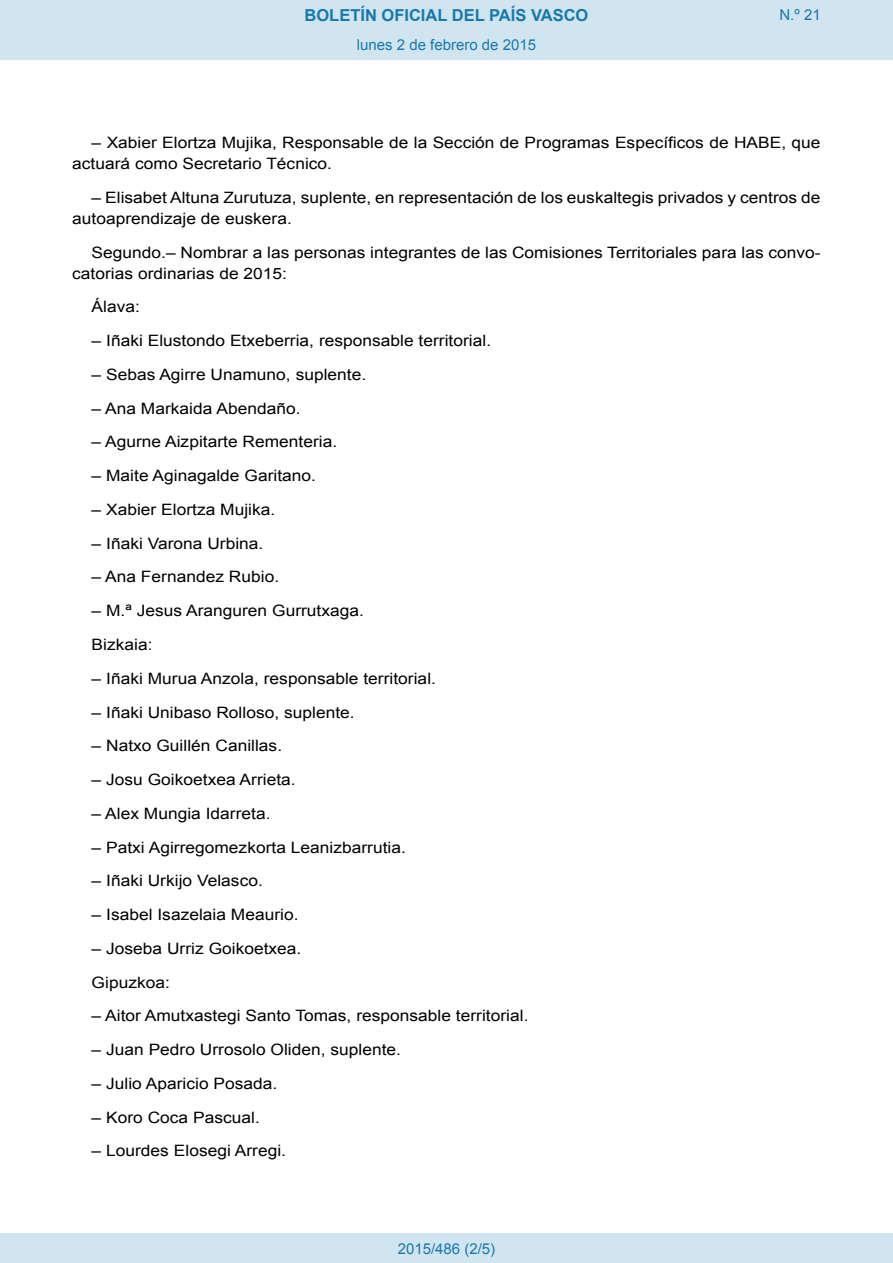
<style>
.page{position:relative;width:893px;height:1263px;background:#fff}
.page>*{position:absolute;margin:0;border:0;box-sizing:border-box;transform-origin:0 0}
.t1{font:700 16.5px "Arial";color:#1879ad}
.BOPVDetalle{font:15.6px/21px "Arial";color:#000;scale:1.11 1}
.Paginacion_Centro{font:15px "Arial";color:#1879ad}
</style>
<div class="page">
<div style="left:0;top:0;width:893px;height:60px;background:#d0e5f0"></div>
<div style="left:0;top:1233px;width:893px;height:30px;background:#d0e5f0"></div>
<p class="t1" style="left:305px;top:4px;width:285px">BOLETÍN OFICIAL DEL PAÍS VASCO</p>
<p class="Paginacion_Centro" style="left:357px;top:35px;width:181px">lunes 2 de febrero de 2015</p>
<p class="Paginacion_Centro" style="left:779px;top:5px;width:43px">N.º 21</p>
<p class="BOPVDetalle" style="left:72px;top:132px;width:676px;text-indent:19px">– Xabier Elortza Mujika, Responsable de la Sección de Programas Específicos de HABE, que actuará como Secretario Técnico.</p>
<p class="BOPVDetalle" style="left:72px;top:187px;width:675px;text-indent:19px">– Elisabet Altuna Zurutuza, suplente, en representación de los euskaltegis privados y centros de autoaprendizaje de euskera.</p>
<p class="BOPVDetalle" style="left:72px;top:242px;width:676px;text-indent:19px">Segundo.– Nombrar a las personas integrantes de las Comisiones Territoriales para las convo&shy;catorias ordinarias de 2015:</p>
<p class="BOPVDetalle" style="left:92px;top:297px;width:45px">Álava:</p>
<p class="BOPVDetalle" style="left:92px;top:330px;width:361px">– Iñaki Elustondo Etxeberria, responsable territorial.</p>
<p class="BOPVDetalle" style="left:92px;top:364px;width:249px">– Sebas Agirre Unamuno, suplente.</p>
<p class="BOPVDetalle" style="left:92px;top:398px;width:190px">– Ana Markaida Abendaño.</p>
<p class="BOPVDetalle" style="left:92px;top:432px;width:223px">– Agurne Aizpitarte Rementeria.</p>
<p class="BOPVDetalle" style="left:92px;top:465px;width:204px">– Maite Aginagalde Garitano.</p>
<p class="BOPVDetalle" style="left:92px;top:499px;width:167px">– Xabier Elortza Mujika.</p>
<p class="BOPVDetalle" style="left:92px;top:533px;width:156px">– Iñaki Varona Urbina.</p>
<p class="BOPVDetalle" style="left:92px;top:567px;width:170px">– Ana Fernandez Rubio.</p>
<p class="BOPVDetalle" style="left:92px;top:600px;width:247px">– M.ª Jesus Aranguren Gurrutxaga.</p>
<p class="BOPVDetalle" style="left:92px;top:634px;width:56px">Bizkaia:</p>
<p class="BOPVDetalle" style="left:92px;top:668px;width:312px">– Iñaki Murua Anzola, responsable territorial.</p>
<p class="BOPVDetalle" style="left:92px;top:702px;width:238px">– Iñaki Unibaso Rolloso, suplente.</p>
<p class="BOPVDetalle" style="left:92px;top:735px;width:173px">– Natxo Guillén Canillas.</p>
<p class="BOPVDetalle" style="left:92px;top:769px;width:185px">– Josu Goikoetxea Arrieta.</p>
<p class="BOPVDetalle" style="left:92px;top:803px;width:163px">– Alex Mungia Idarreta.</p>
<p class="BOPVDetalle" style="left:92px;top:837px;width:285px">– Patxi Agirregomezkorta Leanizbarrutia.</p>
<p class="BOPVDetalle" style="left:92px;top:870px;width:156px">– Iñaki Urkijo Velasco.</p>
<p class="BOPVDetalle" style="left:92px;top:904px;width:188px">– Isabel Isazelaia Meaurio.</p>
<p class="BOPVDetalle" style="left:92px;top:938px;width:191px">– Joseba Urriz Goikoetxea.</p>
<p class="BOPVDetalle" style="left:92px;top:972px;width:72px">Gipuzkoa:</p>
<p class="BOPVDetalle" style="left:92px;top:1005px;width:395px">– Aitor Amutxastegi Santo Tomas, responsable territorial.</p>
<p class="BOPVDetalle" style="left:92px;top:1039px;width:280px">– Juan Pedro Urrosolo Oliden, suplente.</p>
<p class="BOPVDetalle" style="left:92px;top:1073px;width:169px">– Julio Aparicio Posada.</p>
<p class="BOPVDetalle" style="left:92px;top:1107px;width:153px">– Koro Coca Pascual.</p>
<p class="BOPVDetalle" style="left:92px;top:1140px;width:177px">– Lourdes Elosegi Arregi.</p>
<p class="Paginacion_Centro" style="left:398px;top:1238px;width:99px">2015/486 (2/5)</p>
</div>
